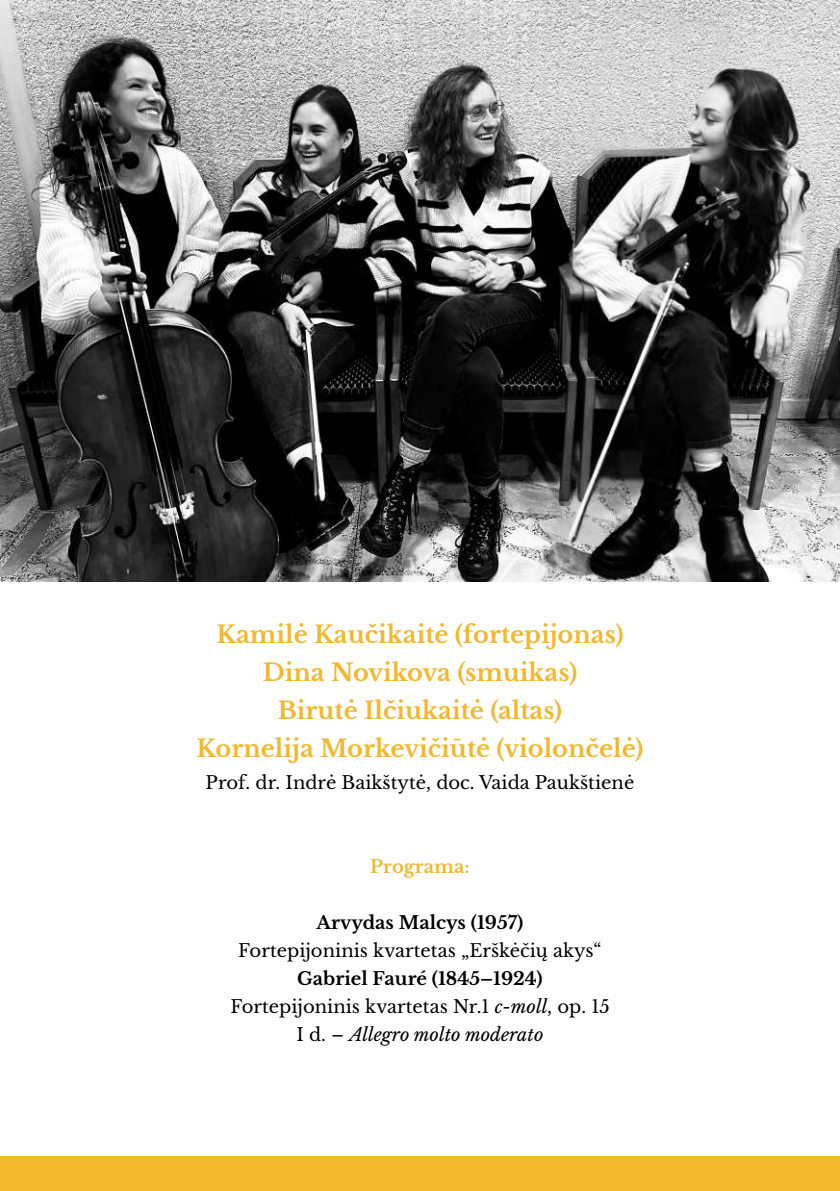
<style>
.page{position:relative;width:840px;height:1191px;background:#fff}
.page>*{position:absolute;margin:0;border:0;box-sizing:border-box;transform-origin:0 0}
.t1{font:700 24px/38px "Libre Baskerville";color:#f2b82e;text-align:center}
.t2{font:18px/28px "Libre Baskerville";color:#000;text-align:center}
.t3{font:700 18px "Libre Baskerville";color:#000}
.t4{font:700 18px "Libre Baskerville";color:#f2b82e}
.s1{font-weight:700}
.s2{font-style:italic}
</style>
<div class="page">
<div style="left:0;top:1157px;width:839px;height:34px;background:#f2b82e"></div>
<img style="left:0;top:0;width:839px;height:581px">
<h1 class="t1" style="left:196px;top:615px;width:448px">Kamilė Kaučikaitė (fortepijonas)<br>Dina Novikova (smuikas)<br>Birutė Ilčiukaitė (altas)<br>Kornelija Morkevičiūtė (violončelė)</h1>
<p class="t2" style="left:205px;top:768px;width:430px">Prof. dr. Indrė Baikštytė, doc. Vaida Paukštienė</p>
<p class="t4" style="left:370px;top:855px;width:101px">Programa:</p>
<p class="t3" style="left:316px;top:911px;width:208px">Arvydas Malcys (1957)</p>
<p class="t2" style="left:238px;top:936px;width:365px">Fortepijoninis kvartetas „Erškėčių akys“</p>
<p class="t2" style="left:230px;top:964px;width:380px"><span class="s1">Gabriel Fauré (1845–1924)<br></span>Fortepijoninis kvartetas Nr.1 <span class="s2">c-moll</span>, op. 15<br>I d. – <span class="s2">Allegro molto moderato</span></p>
</div>
